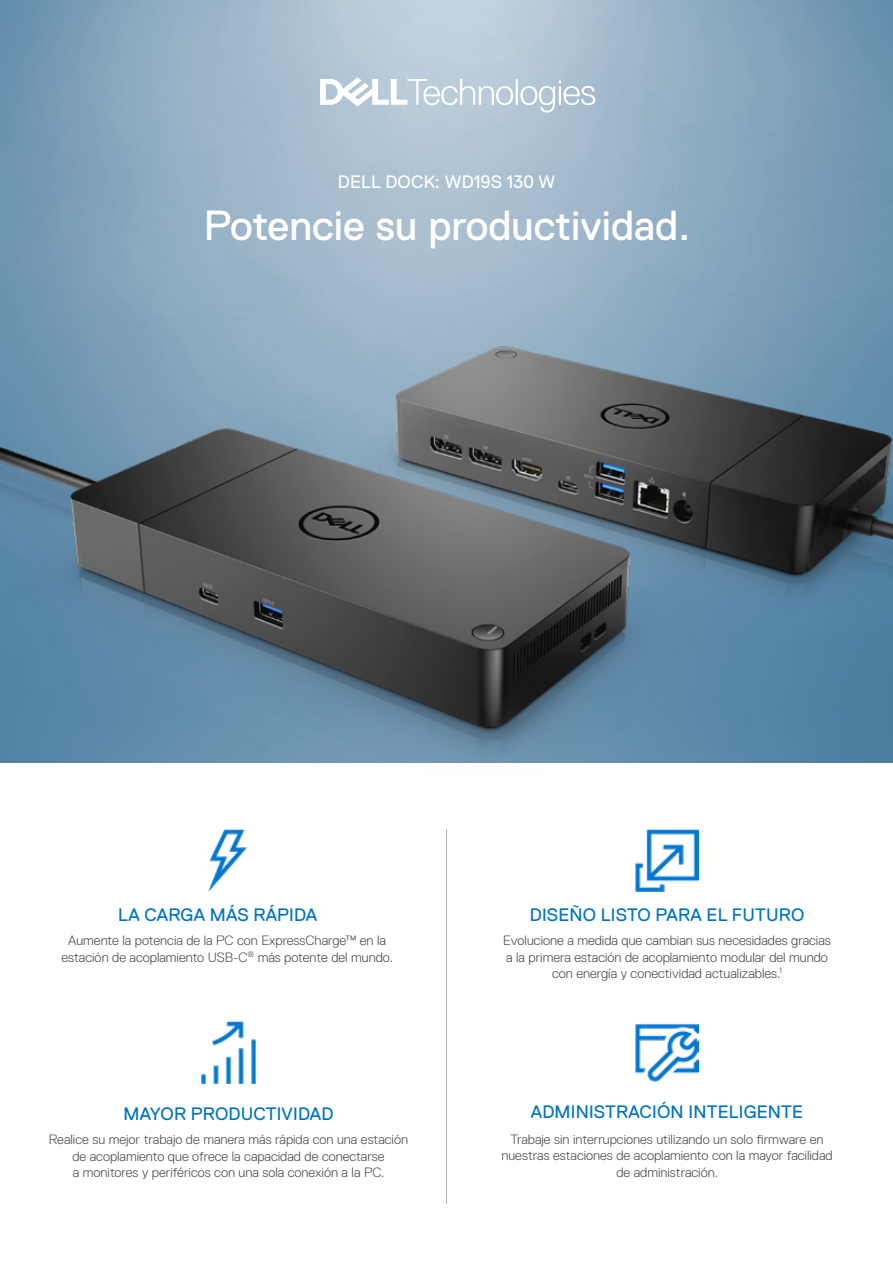
<style>
.page{position:relative;width:893px;height:1263px;background:#fff}
.page>*{position:absolute;margin:0;border:0;box-sizing:border-box;transform-origin:0 0}
.t1{font:42px "Dell Replica";color:#fff}
.t2{font:18px "Dell Replica";letter-spacing:.01em;color:#0074bf}
.t3{font:18px "Dell Replica";letter-spacing:.01em;color:#fff}
.t4{font:300 13.5px/16.2px "Dell Replica";color:#4c4948;text-align:center}
</style>
<div class="page">
<img style="left:0;top:0;width:893px;height:43px">
<img style="left:0;top:43px;width:893px;height:720px">
<hr style="left:446px;top:829px;width:1px;height:375px;background:#b5b6b6">
<svg style="left:320px;top:77px;width:275px;height:36px"></svg>
<img style="left:208px;top:829px;width:39px;height:63px">
<img style="left:636px;top:829px;width:62px;height:63px">
<img style="left:636px;top:1023px;width:62px;height:59px">
<img style="left:201px;top:1021px;width:55px;height:62px">
<h2 class="t3" style="left:338px;top:172px;width:219px">DELL DOCK: WD19S 130 W</h2>
<h1 class="t1" style="left:204px;top:202px;width:488px">Potencie su productividad.</h1>
<h2 class="t2" style="left:118px;top:905px;width:200px">LA CARGA MÁS RÁPIDA</h2>
<p class="t4" style="left:62px;top:932px;width:333px">Aumente la potencia de la PC con ExpressCharge™ en la estación de acoplamiento USB-C<sup>®</sup> más potente del mundo.</p>
<p class="t4" style="left:503px;top:932px;width:329px">Evolucione a medida que cambian sus necesidades gracias a la primera estación de acoplamiento modular del mundo con energía y conectividad actualizables.<sup>1</sup></p>
<h2 class="t2" style="left:530px;top:905px;width:276px">DISEÑO LISTO PARA EL FUTURO</h2>
<h2 class="t2" style="left:124px;top:1104px;width:211px">MAYOR PRODUCTIVIDAD</h2>
<p class="t4" style="left:49px;top:1132px;width:361px">Realice su mejor trabajo de manera más rápida con una estación de acoplamiento que ofrece la capacidad de conectarse<br>a monitores y periféricos con una sola conexión a la PC.</p>
<h2 class="t2" style="left:531px;top:1102px;width:274px">ADMINISTRACIÓN INTELIGENTE</h2>
<p class="t4" style="left:501px;top:1131px;width:333px">Trabaje sin interrupciones utilizando un solo firmware en nuestras estaciones de acoplamiento con la mayor facilidad de administración.</p>
</div>
